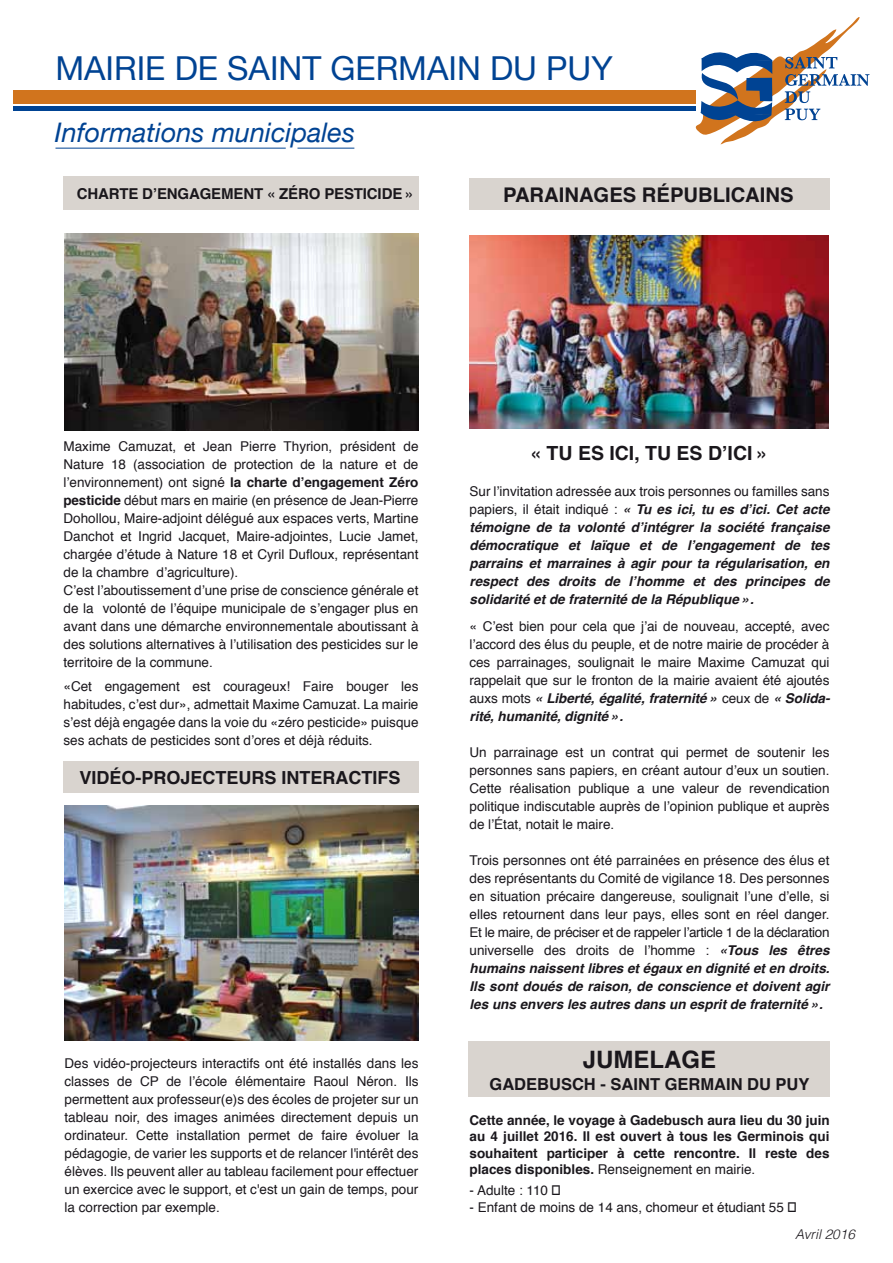
<style>
.page{position:relative;width:893px;height:1263px;background:#fff}
.page>*{position:absolute;margin:0;border:0;box-sizing:border-box;transform-origin:0 0}
.t1{font:33px "Helvetica Neue";color:#004393}
.t2{font:italic 27px "Helvetica Neue";color:#004393}
.t3{font:700 24px "Helvetica";color:#1a171c}
.t4{font:700 20.25px "Helvetica";color:#1a171c}
.t5{font:700 19.5px "Helvetica";color:#1a171c}
.t6{font:700 18px "Helvetica";color:#1a171c}
.t7{font:700 16.5px "Helvetica";color:#1a171c}
.t8{font:700 15px "Helvetica";letter-spacing:-.01em;color:#1a171c}
.t9{font:13.5px/18px "Helvetica";color:#1a171c;text-align:justify}
.t10{font:italic 700 13.5px/18px "Helvetica";color:#1a171c;text-align:justify}
.t11{font:700 13.5px/16.5px "Helvetica";color:#1a171c;text-align:justify}
.t12{font:italic 300 13.5px "Helvetica";color:#1a171c}
.s1{font-weight:700}
.s2{font-weight:400;font-style:normal}
.s3{font-weight:700;font-style:italic}
.s4{font-weight:400}
</style>
<div class="page">
<img style="left:65px;top:233px;width:354px;height:197px">
<div style="left:468px;top:1042px;width:362px;height:55px;background:#d9d4cf"></div>
<img style="left:469px;top:235px;width:359px;height:193px">
<div style="left:470px;top:179px;width:360px;height:31px;background:#d9d4cf"></div>
<div style="left:63px;top:177px;width:355px;height:33px;background:#d9d4cf"></div>
<div style="left:63px;top:761px;width:355px;height:31px;background:#d9d4cf"></div>
<svg style="left:696px;top:17px;width:173px;height:128px"></svg>
<hr style="left:13px;top:107px;width:683px;height:4px;background:#004393">
<div style="left:13px;top:91px;width:683px;height:13px;background:#d1741d"></div>
<hr style="left:55px;top:148px;width:231px;height:1px;background:#004393">
<hr style="left:297px;top:148px;width:57px;height:1px;background:#004393">
<img style="left:65px;top:806px;width:353px;height:235px">
<h1 class="t1" style="left:55px;top:48px;width:559px">MAIRIE DE SAINT GERMAIN DU PUY</h1>
<h2 class="t2" style="left:55px;top:117px;width:302px">Informations municipales</h2>
<p class="t8" style="left:77px;top:182px;width:339px">CHARTE D’ENGAGEMENT « ZÉRO PESTICIDE »</p>
<h3 class="t4" style="left:503px;top:178px;width:292px">PARAINAGES RÉPUBLICAINS</h3>
<p class="t9" style="left:63px;top:438px;width:357px;text-align:left">Maxime Camuzat, et Jean Pierre Thyrion, président de Nature 18 (association de protection de la nature et de l’environnement) ont signé <span class="s1">la charte d’engagement Zéro pesticide</span> début mars en mairie (en présence de Jean-Pierre Dohollou, Maire-adjoint délégué aux espaces verts, Martine Danchot et Ingrid Jacquet, Maire-adjointes, Lucie Jamet, chargée d’étude à Nature 18 et Cyril Dufloux, représentant de la chambre d’agriculture).<br>C’est l’aboutissement d’une prise de conscience générale et de la volonté de l’équipe municipale de s’engager plus en avant dans une démarche environnementale aboutissant à des solutions alternatives à l’utilisation des pesticides sur le territoire de la commune.</p>
<p class="t9" style="left:63px;top:678px;width:356px">«Cet engagement est courageux! Faire bouger les habitudes, c’est dur», admettait Maxime Camuzat. La mairie s’est déjà engagée dans la voie du «zéro pesticide» puisque ses achats de pesticides sont d’ores et déjà réduits.</p>
<h3 class="t6" style="left:79px;top:763px;width:323px">VIDÉO-PROJECTEURS INTERACTIFS</h3>
<p class="t9" style="left:64px;top:1055px;width:355px">Des vidéo-projecteurs interactifs ont été installés dans les classes de CP de l’école élémentaire Raoul Néron. Ils permettent aux professeur(e)s des écoles de projeter sur un tableau noir, des images animées directement depuis un ordinateur. Cette installation permet de faire évoluer la pédagogie, de varier les supports et de relancer l'intérêt des élèves. Ils peuvent aller au tableau facilement pour effectuer un exercice avec le support, et c'est un gain de temps, pour la correction par exemple.</p>
<h3 class="t5" style="left:530px;top:438px;width:240px">« TU ES ICI, TU ES D’ICI »</h3>
<p class="t10" style="left:469px;top:482px;width:362px"><span class="s2">Sur l’invitation adressée aux trois personnes ou familles sans papiers, il était indiqué :</span> « Tu es ici, tu es d’ici. Cet acte témoigne de ta volonté d’intégrer la société française démocratique et laïque et de l’engagement de tes parrains et marraines à agir pour ta régularisation, en respect des droits de l’homme et des principes de solidarité et de fraternité de la République ».</p>
<p class="t9" style="left:469px;top:618px;width:362px">« C’est bien pour cela que j’ai de nouveau, accepté, avec l’accord des élus du peuple, et de notre mairie de procéder à ces parrainages, soulignait le maire Maxime Camuzat qui rappelait que sur le fronton de la mairie avaient été ajoutés auxs mots <span class="s3">« Liberté, égalité, fraternité »</span> ceux de <span class="s3">« Solida&shy;rité, humanité, dignité ».</span></p>
<p class="t9" style="left:469px;top:744px;width:362px">Un parrainage est un contrat qui permet de soutenir les personnes sans papiers, en créant autour d’eux un soutien.<br>Cette réalisation publique a une valeur de revendication politique indiscutable auprès de l’opinion publique et auprès de l’État, notait le maire.</p>
<p class="t9" style="left:469px;top:852px;width:362px">Trois personnes ont été parrainées en présence des élus et des représentants du Comité de vigilance 18. Des personnes en situation précaire dangereuse, soulignait l’une d’elle, si elles retournent dans leur pays, elles sont en réel danger.<br>Et le maire, de préciser et de rappeler l’article 1 de la déclaration universelle des droits de l’homme : <span class="s3">«Tous les êtres humains naissent libres et égaux en dignité et en droits.<br>Ils sont doués de raison, de conscience et doivent agir les uns envers les autres dans un esprit de fraternité ».</span></p>
<h3 class="t3" style="left:583px;top:1040px;width:135px">JUMELAGE</h3>
<p class="t7" style="left:490px;top:1071px;width:321px">GADEBUSCH - SAINT GERMAIN DU PUY</p>
<p class="t11" style="left:469px;top:1112px;width:362px">Cette année, le voyage à Gadebusch aura lieu du 30 juin au 4 juillet 2016. Il est ouvert à tous les Germinois qui souhaitent participer à cette rencontre. Il reste des places disponibles. <span class="s4">Renseignement en mairie.</span></p>
<p class="t9" style="left:469px;top:1182px;width:94px">- Adulte : 110 €</p>
<p class="t9" style="left:469px;top:1198px;width:330px">- Enfant de moins de 14 ans, chomeur et étudiant 55 €</p>
<p class="t12" style="left:795px;top:1226px;width:61px">Avril 2016</p>
</div>
